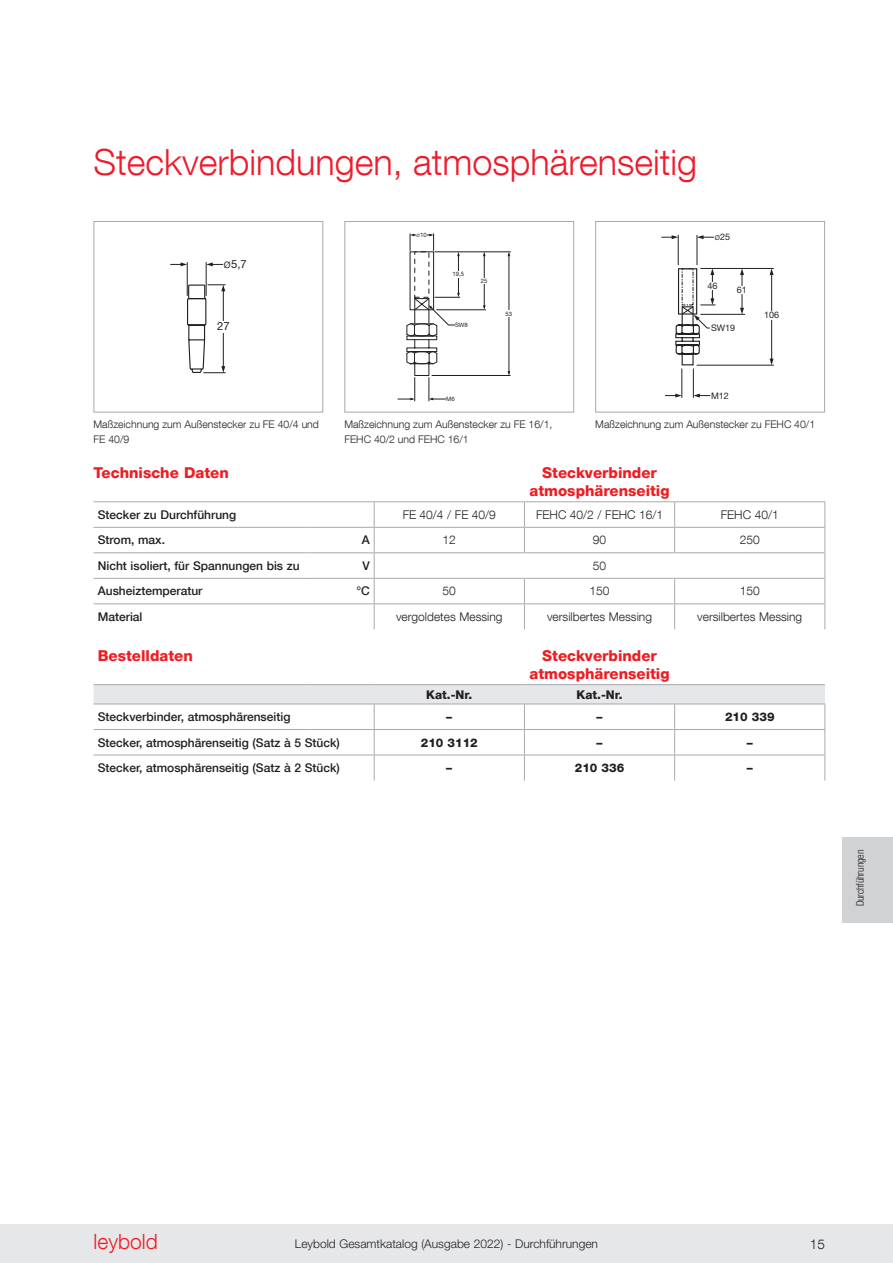
<style>
.page{position:relative;width:893px;height:1263px;background:#fff}
.page>*{position:absolute;margin:0;border:0;box-sizing:border-box;transform-origin:0 0}
.Titel_4{font:300 36px "Helvetica Neue LT Com";color:#ee1b2c}
.t1{font:300 21px "Helvetica Neue LT Com";color:#ee1d23}
.Überschrift_Tabelle{font:800 15px/18px "Helvetica Neue LT Com";color:#ee1d23;text-align:center}
.t2{font:300 13.5px "Helvetica Neue LT Com";color:#231f20}
.t3{font:500 12px "Helvetica Neue LT Com";color:#231f20}
.t4{font:300 12px "Helvetica Neue LT Com";color:#231f20}
.t5{font:300 12px "Helvetica Neue LT Std";color:#231f20}
.t6{font:800 12px "Helvetica Neue LT Com";color:#231f20}
.t7{font:11.25px "Helvetica Neue LT Std";color:#231f20}
.Legende{font:300 10.5px/15px "Helvetica Neue LT Com";color:#231f20}
.t8{font:300 condensed 10.5px "Helvetica Neue LT Com";letter-spacing:-.025em;color:#231f20}
.t9{font:9px "Helvetica Neue LT Std";color:#231f20}
.t10{font:6px "Helvetica Neue LT Std";color:#231f20}
.s1{font-size:9px}
.s2{font-size:4.5px}
.s3{font-size:6.75px}
</style>
<div class="page">
<hr style="left:206px;top:262px;width:1px;height:34px;background:#231f20">
<hr style="left:187px;top:262px;width:1px;height:34px;background:#231f20">
<svg style="left:186px;top:284px;width:39px;height:90px"></svg>
<hr style="left:223px;top:288px;width:1px;height:80px;background:#231f20">
<div style="left:220px;top:321px;width:7px;height:12px;background:#fff"></div>
<svg style="left:206px;top:262px;width:17px;height:4px"></svg>
<svg style="left:171px;top:262px;width:16px;height:4px"></svg>
<div style="left:94px;top:221px;width:229px;height:191px;border:1px solid #a8a9ad"></div>
<svg style="left:398px;top:233px;width:113px;height:168px"></svg>
<div style="left:344px;top:221px;width:230px;height:191px;border:1px solid #a8a9ad"></div>
<svg style="left:662px;top:235px;width:112px;height:163px"></svg>
<div style="left:595px;top:221px;width:230px;height:191px;border:1px solid #a8a9ad"></div>
<hr style="left:94px;top:501px;width:216px;height:1px;background:#a8a9ad">
<hr style="left:310px;top:501px;width:64px;height:1px;background:#a8a9ad">
<hr style="left:374px;top:501px;width:150px;height:1px;background:#a8a9ad">
<hr style="left:524px;top:501px;width:151px;height:1px;background:#a8a9ad">
<hr style="left:675px;top:501px;width:150px;height:1px;background:#a8a9ad">
<hr style="left:374px;top:684px;width:150px;height:1px;background:#a8a9ad">
<hr style="left:524px;top:684px;width:151px;height:1px;background:#a8a9ad">
<hr style="left:675px;top:684px;width:150px;height:1px;background:#a8a9ad">
<hr style="left:94px;top:684px;width:216px;height:1px;background:#a8a9ad">
<hr style="left:310px;top:684px;width:64px;height:1px;background:#a8a9ad">
<hr style="left:94px;top:527px;width:216px;height:1px;background:#a8a9ad">
<hr style="left:310px;top:527px;width:64px;height:1px;background:#a8a9ad">
<hr style="left:374px;top:527px;width:150px;height:1px;background:#a8a9ad">
<hr style="left:524px;top:527px;width:151px;height:1px;background:#a8a9ad">
<hr style="left:675px;top:527px;width:150px;height:1px;background:#a8a9ad">
<hr style="left:94px;top:552px;width:216px;height:1px;background:#a8a9ad">
<hr style="left:310px;top:552px;width:64px;height:1px;background:#a8a9ad">
<hr style="left:374px;top:552px;width:150px;height:1px;background:#a8a9ad">
<hr style="left:524px;top:552px;width:151px;height:1px;background:#a8a9ad">
<hr style="left:675px;top:552px;width:150px;height:1px;background:#a8a9ad">
<hr style="left:94px;top:578px;width:216px;height:1px;background:#a8a9ad">
<hr style="left:310px;top:578px;width:64px;height:1px;background:#a8a9ad">
<hr style="left:374px;top:578px;width:150px;height:1px;background:#a8a9ad">
<hr style="left:524px;top:578px;width:151px;height:1px;background:#a8a9ad">
<hr style="left:675px;top:578px;width:150px;height:1px;background:#a8a9ad">
<hr style="left:94px;top:603px;width:216px;height:1px;background:#a8a9ad">
<hr style="left:310px;top:603px;width:64px;height:1px;background:#a8a9ad">
<hr style="left:374px;top:603px;width:150px;height:1px;background:#a8a9ad">
<hr style="left:524px;top:603px;width:151px;height:1px;background:#a8a9ad">
<hr style="left:675px;top:603px;width:150px;height:1px;background:#a8a9ad">
<svg style="left:524px;top:502px;width:1px;height:50px"></svg>
<svg style="left:674px;top:502px;width:1px;height:50px"></svg>
<svg style="left:374px;top:502px;width:1px;height:127px"></svg>
<svg style="left:524px;top:579px;width:1px;height:50px"></svg>
<svg style="left:674px;top:579px;width:1px;height:50px"></svg>
<svg style="left:824px;top:502px;width:1px;height:127px"></svg>
<svg style="left:94px;top:685px;width:731px;height:95px"></svg>
<div style="left:0;top:1225px;width:893px;height:38px;background:#e6e7e9"></div>
<div style="left:842px;top:838px;width:51px;height:85px;background:#d1d2d4"></div>
<p class="Titel_4" style="left:94px;top:140px;width:605px">Steckverbindungen, atmosphärenseitig</p>
<p class="t7" style="left:224px;top:257px;width:24px"><span class="s1">Ø</span>5,7</p>
<p class="t7" style="left:217px;top:319px;width:14px">27</p>
<p class="t10" style="left:416px;top:231px;width:12px"><span class="s2">Ø</span>10</p>
<p class="t10" style="left:453px;top:271px;width:13px">19,5</p>
<p class="t10" style="left:481px;top:277px;width:8px">25</p>
<p class="t10" style="left:455px;top:321px;width:14px">SW8</p>
<p class="t10" style="left:505px;top:310px;width:8px">53</p>
<p class="t9" style="left:715px;top:231px;width:17px"><span class="s3">Ø</span>25</p>
<p class="t9" style="left:708px;top:281px;width:12px">46</p>
<p class="t9" style="left:737px;top:285px;width:12px">61</p>
<p class="t9" style="left:711px;top:323px;width:26px">SW19</p>
<p class="t9" style="left:764px;top:310px;width:17px">106</p>
<p class="t10" style="left:446px;top:395px;width:10px">M6</p>
<p class="t9" style="left:711px;top:390px;width:19px">M12</p>
<p class="Legende" style="left:94px;top:417px;width:227px">Maßzeichnung zum Außenstecker zu FE 40/4 und<br>FE 40/9</p>
<p class="Legende" style="left:344px;top:417px;width:210px">Maßzeichnung zum Außenstecker zu FE 16/1,<br>FEHC 40/2 und FEHC 16/1</p>
<p class="Legende" style="left:595px;top:417px;width:221px">Maßzeichnung zum Außenstecker zu FEHC 40/1</p>
<p class="Überschrift_Tabelle" style="left:94px;top:464px;width:137px">Technische Daten</p>
<p class="Überschrift_Tabelle" style="left:529px;top:464px;width:142px">Steckverbinder atmosphärenseitig</p>
<p class="t3" style="left:98px;top:507px;width:140px">Stecker zu Durchführung</p>
<p class="t4" style="left:403px;top:507px;width:95px">FE 40/4 / FE 40/9</p>
<p class="t4" style="left:536px;top:507px;width:128px">FEHC 40/2 / FEHC 16/1</p>
<p class="t4" style="left:721px;top:507px;width:60px">FEHC 40/1</p>
<p class="t3" style="left:98px;top:533px;width:69px">Strom, max.</p>
<p class="t3" style="left:362px;top:533px;width:10px">A</p>
<p class="t4" style="left:443px;top:533px;width:15px">12</p>
<p class="t4" style="left:593px;top:533px;width:15px">90</p>
<p class="t4" style="left:740px;top:533px;width:22px">250</p>
<p class="t3" style="left:98px;top:558px;width:203px">Nicht isoliert, für Spannungen bis zu</p>
<p class="t3" style="left:363px;top:558px;width:9px">V</p>
<p class="t4" style="left:593px;top:558px;width:15px">50</p>
<p class="t3" style="left:98px;top:584px;width:106px">Ausheiztemperatur</p>
<p class="t3" style="left:356px;top:584px;width:15px">°C</p>
<p class="t4" style="left:443px;top:584px;width:15px">50</p>
<p class="t4" style="left:589px;top:584px;width:22px">150</p>
<p class="t4" style="left:740px;top:584px;width:22px">150</p>
<p class="t3" style="left:98px;top:609px;width:46px">Material</p>
<p class="t4" style="left:396px;top:609px;width:108px">vergoldetes Messing</p>
<p class="t4" style="left:547px;top:609px;width:106px">versilbertes Messing</p>
<p class="t4" style="left:697px;top:609px;width:106px">versilbertes Messing</p>
<p class="Überschrift_Tabelle" style="left:98px;top:647px;width:97px">Bestelldaten</p>
<p class="Überschrift_Tabelle" style="left:529px;top:647px;width:142px">Steckverbinder atmosphärenseitig</p>
<p class="t6" style="left:426px;top:687px;width:48px">Kat.-Nr.</p>
<p class="t6" style="left:576px;top:687px;width:48px">Kat.-Nr.</p>
<p class="t3" style="left:98px;top:709px;width:194px">Steckverbinder, atmosphärenseitig</p>
<p class="t6" style="left:446px;top:710px;width:7px">–</p>
<p class="t6" style="left:597px;top:710px;width:7px">–</p>
<p class="t6" style="left:725px;top:710px;width:51px">210 339</p>
<p class="t3" style="left:98px;top:735px;width:243px">Stecker, atmosphärenseitig (Satz à 5 Stück)</p>
<p class="t6" style="left:421px;top:735px;width:59px">210 3112</p>
<p class="t6" style="left:597px;top:735px;width:7px">–</p>
<p class="t6" style="left:747px;top:735px;width:7px">–</p>
<p class="t3" style="left:98px;top:760px;width:243px">Stecker, atmosphärenseitig (Satz à 2 Stück)</p>
<p class="t6" style="left:446px;top:761px;width:7px">–</p>
<p class="t6" style="left:575px;top:761px;width:51px">210 336</p>
<p class="t6" style="left:747px;top:761px;width:7px">–</p>
<p class="t8" style="left:854px;top:906px;width:58px;rotate:-90deg">Durchführungen</p>
<h2 class="t1" style="left:94px;top:1229px;width:66px">leybold</h2>
<p class="t5" style="left:295px;top:1236px;width:305px">Leybold Gesamtkatalog (Ausgabe 2022) - Durchführungen</p>
<p class="t2" style="left:810px;top:1236px;width:17px">15</p>
</div>
